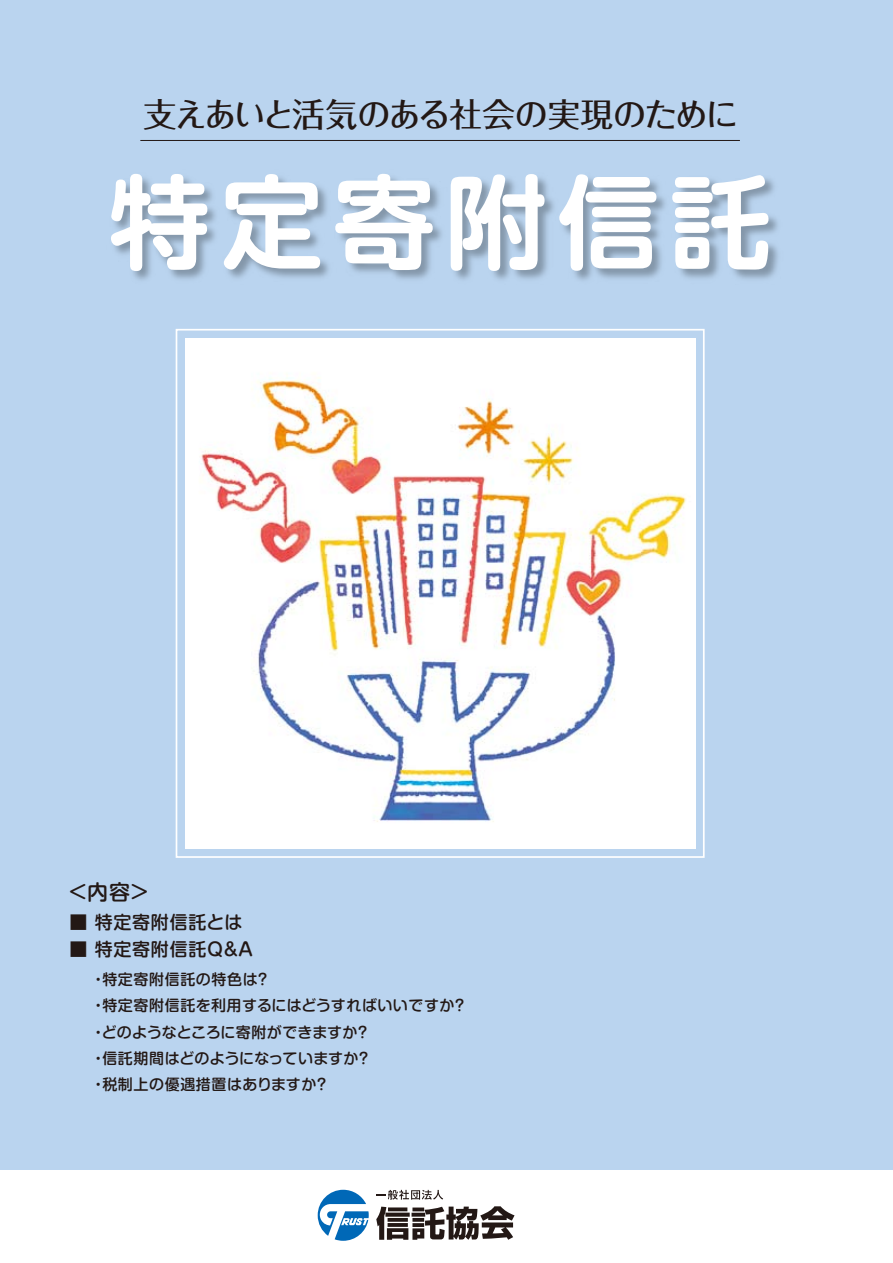
<style>
.page{position:relative;width:893px;height:1263px;background:#fff}
.page>*{position:absolute;margin:0;border:0;box-sizing:border-box;transform-origin:0 0}
.t1{font:700 102px "Shin M Go Pro De";letter-spacing:.1em;color:#fff}
.t2{font:500 33px "Folk Pro";letter-spacing:-.055em;color:#231815}
.t3{font:500 21px "Shin M Go Pro";color:#231815}
.t4{font:500 18px "Shin M Go Pro";letter-spacing:.04em;color:#231815}
.t5{font:500 15px/26.2px "Shin M Go Pro";letter-spacing:.025em;color:#231815}
</style>
<div class="page">
<div style="left:0;top:0;width:893px;height:1169px;background:#bad4ef"></div>
<img style="left:185px;top:342px;width:508px;height:506px">
<img style="left:114px;top:140px;width:664px;height:202px">
<svg style="left:376px;top:1206px;width:139px;height:34px"></svg>
<svg style="left:318px;top:1190px;width:51px;height:51px"></svg>
<svg style="left:376px;top:1190px;width:67px;height:10px"></svg>
<p class="t2" style="left:144px;top:86px;width:596px">支えあいと活気のある社会の実現のために</p>
<p class="t1" style="left:108px;top:140px;width:665px">特定寄附信託</p>
<p class="t3" style="left:68px;top:875px;width:84px">＜内容＞</p>
<p class="t4" style="left:69px;top:907px;width:175px">■ 特定寄附信託とは</p>
<p class="t4" style="left:69px;top:934px;width:185px">■ 特定寄附信託Q&amp;A</p>
<p class="t5" style="left:91px;top:964px;width:378px">・特定寄附信託の特色は？<br>・特定寄附信託を利用するにはどうすればいいですか？・どのようなところに寄附ができますか？<br>・信託期間はどのようになっていますか？<br>・税制上の優遇措置はありますか？</p>
</div>
